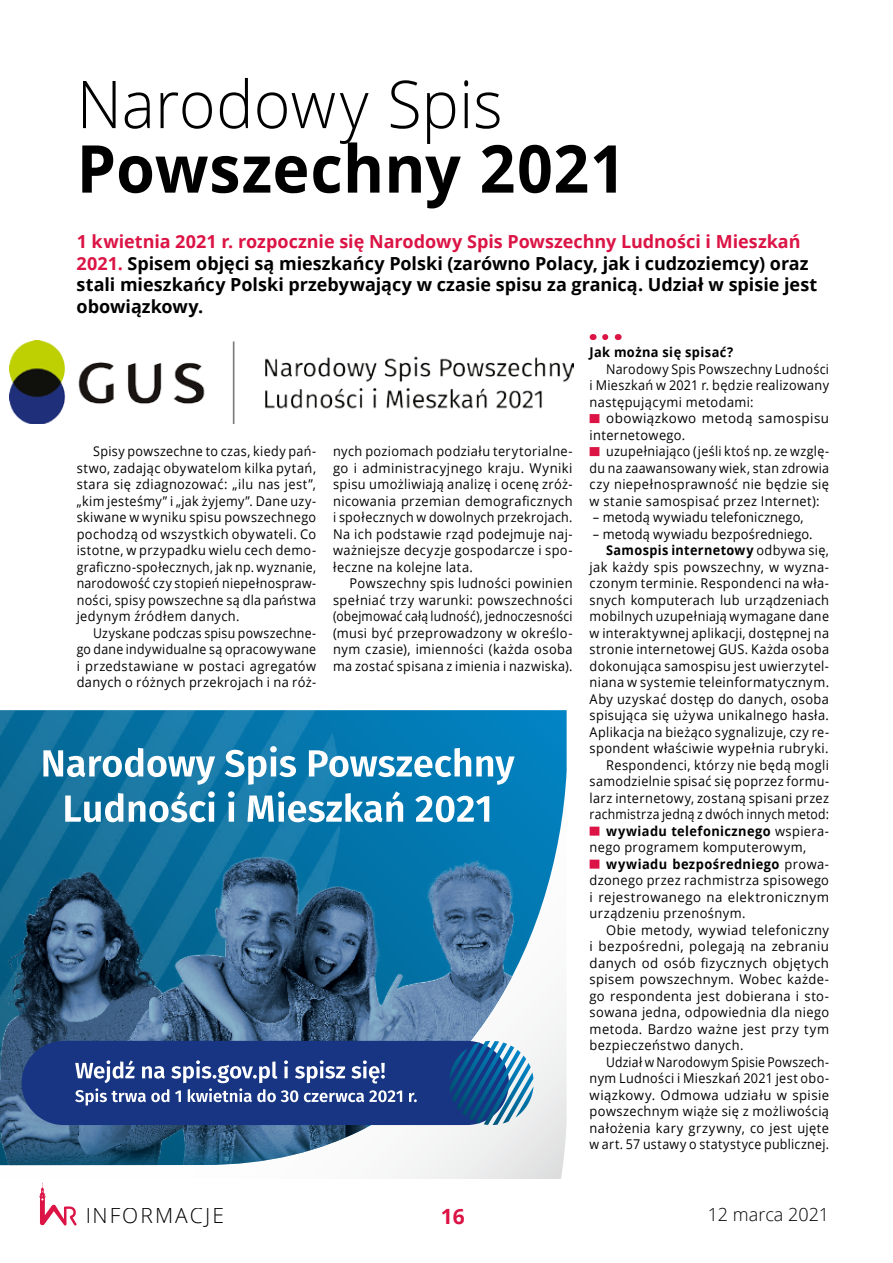
<style>
.page{position:relative;width:893px;height:1263px;background:#fff}
.page>*{position:absolute;margin:0;border:0;box-sizing:border-box;transform-origin:0 0}
.t1{font:700 66px "Open Sans";letter-spacing:.01em;color:#000;scale:.95 1}
.t2{font:300 66px "Open Sans";color:#000;scale:.95 1}
.t3{font:300 21px "Open Sans";letter-spacing:.1em;color:#000}
.t4{font:700 21px "Open Sans";color:#db1445}
.t5{font:700 18px/21.6px "Open Sans";color:#000}
.t6{font:300 18px "Open Sans";color:#000}
.t7{font:13.5px/16.5px "Open Sans";letter-spacing:.03em;color:#000;text-align:justify;scale:.95 1}
.t8{font:13.5px/16.5px "Open Sans";letter-spacing:.03em;color:#000;text-align:justify;scale:.94 1}
.t9{font:13.5px/16.5px "Open Sans";letter-spacing:.03em;color:#000;text-align:justify;scale:.93 1}
.t10{font:13.5px/16.5px "Open Sans";letter-spacing:.03em;color:#000;text-align:justify;scale:.92 1}
.t11{font:13.5px/16.5px "Open Sans";letter-spacing:.03em;color:#000}
.t12{font:13.5px/16.5px "Open Sans";letter-spacing:.03em;color:#000;text-align:justify;scale:.91 1}
.t13{font:13.5px "Open Sans";letter-spacing:.03em;color:#000;scale:.96 1}
.t14{font:700 13.5px "Open Sans";letter-spacing:.03em;color:#000;scale:.95 1}
.t15{font:13.5px "Open Sans";letter-spacing:.03em;color:#000;scale:.9 1}
.t16{font:13.5px "Open Sans";letter-spacing:.01em;color:#000;scale:.95 1}
.t17{font:700 13.5px "Open Sans";letter-spacing:.03em;color:#000;scale:.94 1}
.s1{color:#db1445}
.s2{font-weight:400}
</style>
<div class="page">
<svg style="left:39px;top:1182px;width:38px;height:43px"></svg>
<svg style="left:605px;top:334px;width:4px;height:6px"></svg>
<div style="left:590px;top:414px;width:9px;height:9px;background:#db1445"></div>
<div style="left:590px;top:447px;width:9px;height:9px;background:#db1445"></div>
<div style="left:590px;top:827px;width:9px;height:9px;background:#db1445"></div>
<div style="left:590px;top:860px;width:9px;height:9px;background:#db1445"></div>
<img style="left:9px;top:341px;width:564px;height:82px">
<svg style="left:0;top:1165px;width:563px;height:14px"></svg>
<svg style="left:339px;top:710px;width:228px;height:455px;background:#278ec0"></svg>
<img style="left:0;top:710px;width:339px;height:143px">
<img style="left:0;top:853px;width:556px;height:312px">
<div style="left:22px;top:1041px;width:487px;height:84px;background:#173583;border-radius:42px"></div>
<svg style="left:449px;top:1041px;width:84px;height:84px"></svg>
<svg style="left:43px;top:748px;width:172px;height:37px"></svg>
<svg style="left:225px;top:746px;width:71px;height:39px"></svg>
<svg style="left:309px;top:748px;width:206px;height:37px"></svg>
<svg style="left:65px;top:793px;width:58px;height:29px"></svg>
<svg style="left:129px;top:791px;width:86px;height:31px"></svg>
<svg style="left:228px;top:791px;width:7px;height:31px"></svg>
<svg style="left:247px;top:791px;width:156px;height:31px"></svg>
<svg style="left:415px;top:796px;width:74px;height:26px"></svg>
<svg style="left:75px;top:1060px;width:327px;height:45px"></svg>
<svg style="left:409px;top:1093px;width:8px;height:9px"></svg>
<h1 class="t2" style="left:77px;top:59px;width:450px">Narodowy Spis</h1>
<h1 class="t1" style="left:77px;top:122px;width:579px">Powszechny 2021</h1>
<p class="t5" style="left:77px;top:230px;width:742px"><span class="s1">1 kwietnia 2021 r. rozpocznie się N arodowy Spis Powszechny Ludności i M ieszkań 2021.</span> Spisem objęci są mieszkańcy Polski (zarówno Polacy, jak i cudzoziemcy) oraz stali mieszkańcy Polski przebywający w czasie spisu za granicą. Udział w spisie jest obowiązkowy.</p>
<p class="t9" style="left:77px;top:443px;width:259px;text-indent:16px">Spisy powszechne to czas, kiedy pań&shy;stwo, zadając obywatelom kilka pytań, stara się zdiagnozować: „ilu nas jest”, „kim jesteśmy” i „jak żyjemy”. Dane uzy&shy;skiwane w wyniku spisu powszechnego pochodzą od wszystkich obywateli. Co istotne, w przypadku wielu cech demo&shy;graficzno-społecznych, jak np. wyznanie, narodowość czy stopień niepełnospraw&shy;ności, spisy powszechne są dla państwa jedynym źródłem danych.</p>
<p class="t12" style="left:77px;top:624px;width:265px;text-indent:16px">Uzyskane podczas spisu powszechne&shy;go dane indywidualne są opracowywane i przedstawiane w postaci agregatów danych o różnych przekrojach i na róż-</p>
<p class="t8" style="left:333px;top:443px;width:256px">nych poziomach podziału terytorialne&shy;go i administracyjnego kraju. Wyniki spisu umożliwiają analizę i ocenę zróż&shy;nicowania przemian demograficznych i społecznych w dowolnych przekrojach.<br>Na ich podstawie rząd podejmuje naj&shy;ważniejsze decyzje gospodarcze i spo&shy;łeczne na kolejne lata.</p>
<p class="t7" style="left:333px;top:575px;width:254px;text-indent:17px">Powszechny spis ludności powinien spełniać trzy warunki: powszechności (obejmować całą ludność), jednoczesności (musi być przeprowadzony w określo&shy;nym czasie), imienności (każda osoba ma zostać spisana z imienia i nazwiska).</p>
<p class="t14" style="left:590px;top:343px;width:153px">Jak można się spisać?</p>
<p class="t10" style="left:590px;top:360px;width:262px;text-indent:16px">Narodowy Spis Powszechny Ludności i Mieszkań w 2021 r. będzie realizowany następującymi metodami:</p>
<p class="t11" style="left:590px;top:410px;width:241px;text-indent:16px">obowiązkowo metodą samospisu internetowego.</p>
<p class="t10" style="left:590px;top:443px;width:262px;text-indent:16px">uzupełniająco (jeśli ktoś np. ze wzglę&shy;du na zaawansowany wiek, stan zdrowia czy niepełnosprawność nie będzie się w stanie samospisać przez I nternet):</p>
<p class="t16" style="left:593px;top:508px;width:223px">– metodą wywiadu telefonicznego,</p>
<p class="t7" style="left:593px;top:525px;width:233px">– metodą wywiadu bezpośredniego.</p>
<p class="t17" style="left:606px;top:541px;width:239px">Samospis internetowy <span class="s2">odbywa się,</span></p>
<p class="t7" style="left:590px;top:558px;width:254px">jak każdy spis powszechny, w wyzna-</p>
<p class="t7" style="left:590px;top:575px;width:254px">czonym terminie. Respondenci na wła-</p>
<p class="t7" style="left:590px;top:591px;width:254px">snych komputerach lub urządzeniach</p>
<p class="t9" style="left:590px;top:608px;width:259px">mobilnych uzupełniają wymagane dane</p>
<p class="t8" style="left:590px;top:624px;width:256px">w interaktywnej aplikacji, dostępnej na</p>
<p class="t8" style="left:590px;top:641px;width:256px">stronie internetowej GUS. Każda osoba</p>
<p class="t8" style="left:590px;top:657px;width:256px">dokonująca samospisu jest uwierzytel-</p>
<p class="t7" style="left:590px;top:674px;width:254px">niana w systemie teleinformatycznym.</p>
<p class="t7" style="left:590px;top:690px;width:254px">Aby uzyskać dostęp do danych, osoba</p>
<p class="t7" style="left:590px;top:707px;width:254px">spisująca się używa unikalnego hasła.</p>
<p class="t8" style="left:590px;top:723px;width:256px">Aplikacja na bieżąco sygnalizuje, czy re-</p>
<p class="t7" style="left:590px;top:740px;width:253px">spondent właściwie wypełnia rubryki.</p>
<p class="t7" style="left:606px;top:756px;width:236px">Respondenci, którzy nie będą mogli</p>
<p class="t8" style="left:590px;top:773px;width:256px">samodzielnie spisać się poprzez formu-</p>
<p class="t8" style="left:590px;top:789px;width:256px">larz internetowy, zostaną spisani przez</p>
<p class="t15" style="left:590px;top:805px;width:268px">rachmistrza jedną z dwóch innych metod:</p>
<p class="t14" style="left:606px;top:821px;width:236px">wywiadu telefonicznego <span class="s2">wspiera-</span></p>
<p class="t7" style="left:590px;top:839px;width:230px">nego programem komputerowym,</p>
<p class="t14" style="left:606px;top:854px;width:236px">wywiadu bezpośredniego <span class="s2">prowa-</span></p>
<p class="t7" style="left:590px;top:872px;width:254px">dzonego przez rachmistrza spisowego</p>
<p class="t11" style="left:590px;top:888px;width:241px">i rejestrowanego na elektronicznym</p>
<p class="t7" style="left:590px;top:905px;width:166px">urządzeniu przenośnym.</p>
<p class="t13" style="left:606px;top:920px;width:234px">Obie metody, wywiad telefoniczny</p>
<p class="t11" style="left:590px;top:938px;width:241px">i bezpośredni, polegają na zebraniu</p>
<p class="t11" style="left:590px;top:954px;width:241px">danych od osób fizycznych objętych</p>
<p class="t13" style="left:590px;top:970px;width:251px">spisem powszechnym. Wobec każde-</p>
<p class="t13" style="left:590px;top:986px;width:251px">go respondenta jest dobierana i sto-</p>
<p class="t7" style="left:590px;top:1004px;width:254px">sowana jedna, odpowiednia dla niego</p>
<p class="t13" style="left:590px;top:1019px;width:251px">metoda. Bardzo ważne jest przy tym</p>
<p class="t7" style="left:590px;top:1037px;width:163px">bezpieczeństwo danych.</p>
<p class="t15" style="left:606px;top:1052px;width:249px">Udział w Narodowym Spisie Powszech-</p>
<p class="t9" style="left:590px;top:1070px;width:259px">nym Ludności i Mieszkań 2021 jest obo-</p>
<p class="t11" style="left:590px;top:1086px;width:241px">wiązkowy. Odmowa udziału w spisie</p>
<p class="t7" style="left:590px;top:1103px;width:254px">powszechnym wiąże się z możliwością</p>
<p class="t7" style="left:590px;top:1119px;width:254px">nałożenia kary grzywny, co jest ujęte</p>
<p class="t10" style="left:590px;top:1136px;width:262px">w art. 57 ustawy o statystyce publicznej.</p>
<h2 class="t3" style="left:85px;top:1201px;width:140px">informacje</h2>
<h2 class="t4" style="left:441px;top:1201px;width:25px">16</h2>
<h3 class="t6" style="left:708px;top:1202px;width:123px">12 marca 2021</h3>
</div>
